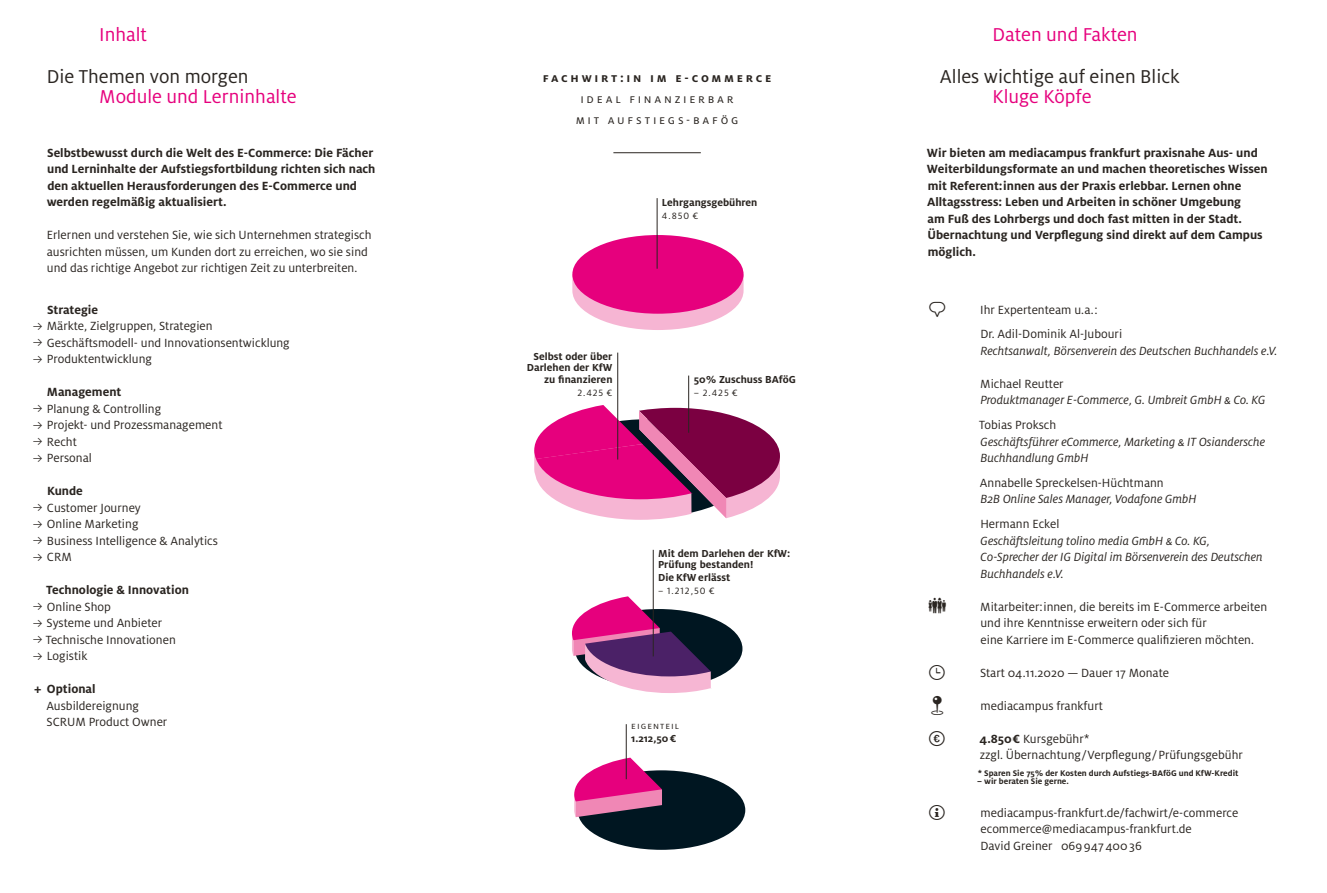
<style>
.page{position:relative;width:1327px;height:893px;background:#fff}
.page>*{position:absolute;margin:0;border:0;box-sizing:border-box;transform-origin:0 0}
.t1{font:20.7px "Milo OT";color:#e6007d}
.t2{font:20.7px "Milo OT";color:#2a2521}
.t3{font:13.2px/16.5px "Milo OT";color:#2a2521}
.t4{font:700 13.2px/16.5px "Milo OT";color:#2a2521}
.t5{font:italic 13.2px/16.5px "Milo OT";color:#2a2521}
.t6{font:13.2px/20.5px "Milo OT";letter-spacing:.21em;color:#2a2521;text-align:center}
.t7{font:700 13.2px "Milo OT";letter-spacing:.205em;color:#2a2521}
.t8{font:700 11.25px/11.2px "Milo OT";color:#2a2521;text-align:right}
.t9{font:10.2px "Milo OT";letter-spacing:.1em;color:#2a2521}
.t10{font:700 9px "Milo OT";color:#2a2521}
.s1{font-weight:700}
.s2{font-family:"The Sans Expert";font-size:9px}
</style>
<div class="page">
<svg style="left:572px;top:279px;width:171px;height:51px"></svg>
<div style="left:572px;top:235px;width:171px;height:79px;background:#e6007d;border-radius:50%"></div>
<hr style="left:657px;top:198px;width:1px;height:71px;background:#2a2521">
<svg style="left:534px;top:405px;width:246px;height:115px"></svg>
<hr style="left:688px;top:376px;width:1px;height:57px;background:#2a2521">
<hr style="left:617px;top:353px;width:1px;height:107px;background:#2a2521">
<div style="left:575px;top:609px;width:167px;height:79px;background:#001621;border-radius:50%"></div>
<svg style="left:572px;top:596px;width:139px;height:97px"></svg>
<hr style="left:653px;top:550px;width:1px;height:106px;background:#2a2521">
<div style="left:577px;top:770px;width:168px;height:80px;background:#001621;border-radius:50%"></div>
<svg style="left:574px;top:758px;width:88px;height:59px"></svg>
<hr style="left:626px;top:724px;width:1px;height:55px;background:#2a2521">
<hr style="left:613px;top:152px;width:88px;height:1px;background:#2a2521">
<h1 class="t1" style="left:99px;top:24px;width:49px">Inhalt</h1>
<h1 class="t2" style="left:47px;top:65px;width:203px">Die Themen von morgen</h1>
<h1 class="t1" style="left:99px;top:85px;width:199px">Module und Lerninhalte</h1>
<p class="t4" style="left:47px;top:144px;width:330px">Selbstbewusst durch die Welt des E-Commerce: Die Fächer und Lerninhalte der Aufstiegsfortbildung richten sich nach den aktuellen Herausforderungen des E-Commerce und werden regelmäßig aktualisiert.</p>
<p class="t3" style="left:47px;top:227px;width:326px">Erlernen und verstehen Sie, wie sich Unternehmen strategisch ausrichten müssen, um Kunden dort zu erreichen, wo sie sind und das richtige Angebot zur richtigen Zeit zu unterbreiten.</p>
<p class="t3" style="left:34px;top:301px;width:258px;text-indent:14px"><span class="s1">Strategie<br></span><span class="s2">Y</span> Märkte, Zielgruppen, Strategien<br><span class="s2">Y</span> Geschäftsmodell- und Innovationsentwicklung<br><span class="s2">Y</span> Produktentwicklung</p>
<p class="t3" style="left:34px;top:384px;width:190px;text-indent:13px"><span class="s1">Management<br></span><span class="s2">Y</span> Planung &amp; Controlling<br><span class="s2">Y</span> Projekt- und Prozessmanagement<br><span class="s2">Y</span> Recht<br><span class="s2">Y</span> Personal</p>
<p class="t3" style="left:34px;top:483px;width:186px;text-indent:13px"><span class="s1">Kunde<br></span><span class="s2">Y</span> Customer Journey<br><span class="s2">Y</span> Online Marketing<br><span class="s2">Y</span> Business Intelligence &amp; Analytics<br><span class="s2">Y</span> CRM</p>
<p class="t3" style="left:34px;top:582px;width:157px;text-indent:13px"><span class="s1">Technologie &amp; Innovation<br></span><span class="s2">Y</span> Online Shop<br><span class="s2">Y</span> Systeme und Anbieter<br><span class="s2">Y</span> Technische Innovationen<br><span class="s2">Y</span> Logistik</p>
<p class="t4" style="left:34px;top:681px;width:63px">+ Optional</p>
<p class="t3" style="left:46px;top:697px;width:122px">Ausbildereignung<br>SCRUM Product Owner</p>
<p class="t7" style="left:543px;top:71px;width:230px">fachwirt:in im e-commerce</p>
<p class="t6" style="left:576px;top:89px;width:164px">ideal finanzierbar mit aufstiegs-bafög</p>
<p class="t8" style="left:662px;top:196px;width:97px">Lehrgangsgebühren</p>
<p class="t9" style="left:662px;top:210px;width:38px">4.850 €</p>
<p class="t8" style="left:527px;top:351px;width:87px">Selbst oder über<br>Darlehen der KfW zu finanzieren</p>
<p class="t9" style="left:577px;top:387px;width:37px">2.425 €</p>
<p class="t8" style="left:694px;top:374px;width:104px">50% Zuschuss BAföG</p>
<p class="t9" style="left:694px;top:387px;width:46px">– 2.425 €</p>
<p class="t8" style="left:658px;top:548px;width:134px;text-align:left">Mit dem Darlehen der KfW:<br>Prüfung bestanden!</p>
<p class="t8" style="left:658px;top:572px;width:74px">Die KfW erlässt</p>
<p class="t9" style="left:658px;top:586px;width:58px">– 1.212,50 €</p>
<p class="t9" style="left:631px;top:721px;width:49px">eigenteil</p>
<p class="t8" style="left:631px;top:733px;width:47px">1.212,50€</p>
<h1 class="t1" style="left:992px;top:24px;width:147px">Daten und Fakten</h1>
<h1 class="t2" style="left:940px;top:65px;width:241px">Alles wichtige auf einen Blick</h1>
<h1 class="t1" style="left:992px;top:85px;width:101px">Kluge Köpfe</h1>
<p class="t4" style="left:927px;top:144px;width:342px">Wir bieten am mediacampus frankfurt praxisnahe Aus- und Weiterbildungsformate an und machen theoretisches Wissen mit Referent:innen aus der Praxis erlebbar. Lernen ohne Alltagsstress: Leben und Arbeiten in schöner Umgebung<br>am Fuß des Lohrbergs und doch fast mitten in der Stadt.<br>Übernachtung und Verpflegung sind direkt auf dem Campus möglich.</p>
<p class="t3" style="left:980px;top:297px;width:143px;line-height:24.8px;text-indent:-54px">✔ Ihr Expertenteam u.a.:<br>Dr. Adil-Dominik Al-Jubouri</p>
<p class="t5" style="left:980px;top:343px;width:298px">Rechtsanwalt, Börsenverein des Deutschen Buchhandels e.V.</p>
<p class="t3" style="left:980px;top:376px;width:85px">Michael Reutter</p>
<p class="t5" style="left:980px;top:392px;width:286px">Produktmanager E-Commerce, G. Umbreit GmbH &amp; Co. KG</p>
<p class="t3" style="left:979px;top:417px;width:78px">Tobias Proksch</p>
<p class="t5" style="left:980px;top:433px;width:286px">Geschäftsführer eCommerce, Marketing &amp; IT Osiandersche<br>Buchhandlung GmbH</p>
<p class="t3" style="left:980px;top:475px;width:185px">Annabelle Spreckelsen-Hüchtmann</p>
<p class="t5" style="left:980px;top:491px;width:218px">B2B Online Sales Manager, Vodafone GmbH</p>
<p class="t3" style="left:980px;top:516px;width:81px">Hermann Eckel</p>
<p class="t5" style="left:980px;top:532px;width:284px">Geschäftsleitung tolino media GmbH &amp; Co. KG,<br>Co-Sprecher der IG Digital im Börsenverein des Deutschen<br>Buchhandels e.V.</p>
<p class="t3" style="left:980px;top:598px;width:289px">Mitarbeiter:innen, die bereits im E-Commerce arbeiten und ihre Kenntnisse erweitern oder sich für<br>eine Karriere im E-Commerce qualifizieren möchten.</p>
<p class="t3" style="left:980px;top:664px;width:190px">Start 04.11.2020 — Dauer 17 Monate</p>
<p class="t3" style="left:926px;top:697px;width:178px">✓ mediacampus frankfurt</p>
<p class="t3" style="left:979px;top:730px;width:265px"><span class="s1">4.850€</span> Kursgebühr*<br>zzgl. Übernachtung/Verpflegung/ Prüfungsgebühr</p>
<p class="t10" style="left:977px;top:768px;width:262px">* Sparen Sie 75% der Kosten durch Aufstiegs-BAföG und KfW-Kredit</p>
<p class="t10" style="left:977px;top:776px;width:93px">– wir beraten Sie gerne.</p>
<p class="t3" style="left:980px;top:805px;width:259px">mediacampus-frankfurt.de/fachwirt/e-commerce ecommerce@mediacampus-frankfurt.de<br>David Greiner 06994740036</p>
</div>
